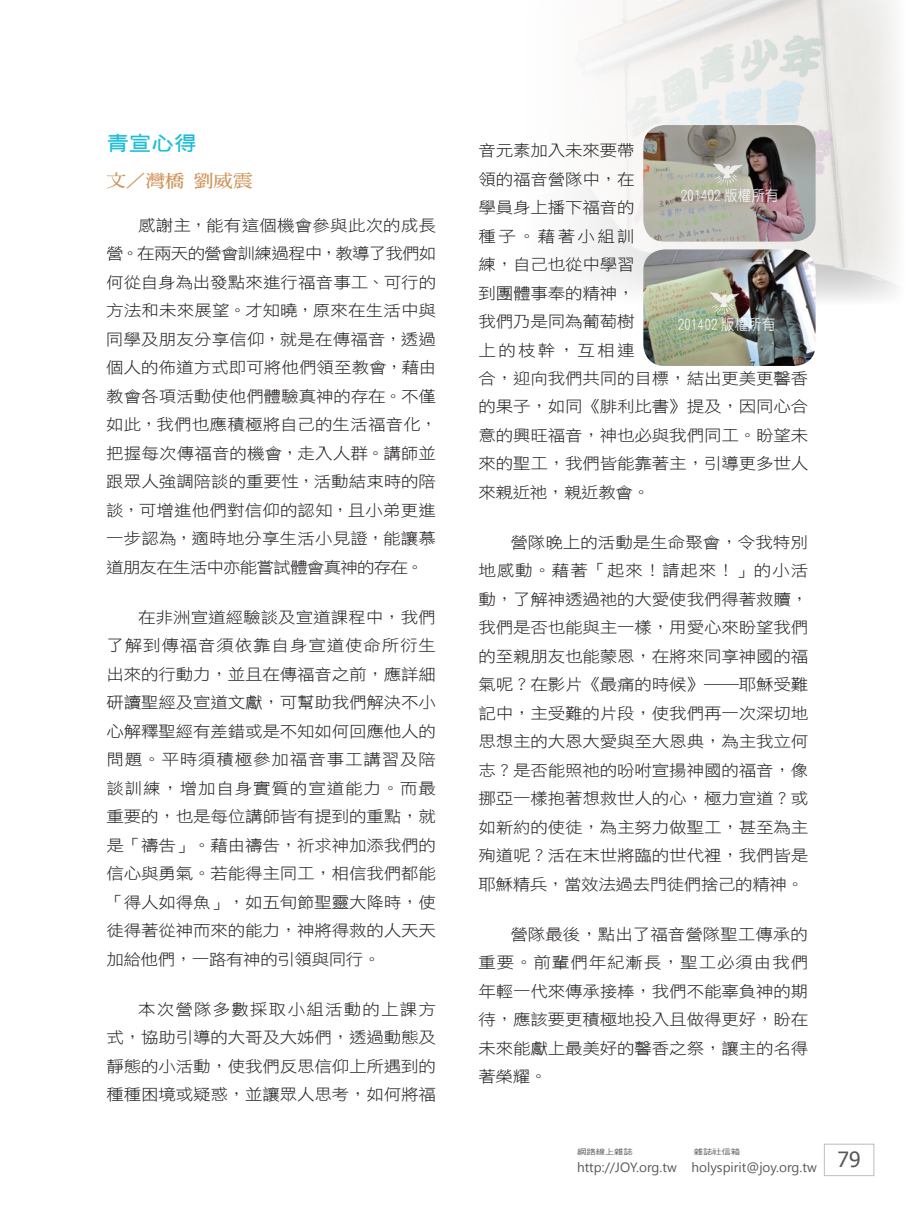
<style>
.page{position:relative;width:906px;height:1217px;background:#fff}
.page>*{position:absolute;margin:0;border:0;box-sizing:border-box;transform-origin:0 0}
.大標{font:20.25px "DF Hei W7 WIN BF";color:#1cbed7;scale:1.11 1}
.中標{font:17.55px "DF Ming W7 WIN BF";color:#cd9357;scale:1.11 1}
.t1{font:15.75px/28.5px "DF Hei W3 WIN BF";letter-spacing:-.01em;color:#231f20;text-align:justify;scale:1.11 1}
.t2{font:15px "DF Yuan W5 WIN BF";color:#fff;scale:.9 1}
.t3{font:13.5px "Segoe UI";color:#57585a}
.t4{font:7.5px "DF Hei W5 WIN BF";letter-spacing:-.015em;color:#57585a;scale:1.25 1}
</style>
<div class="page">
<div style="left:824px;top:1143px;width:50px;height:32px;border:1px solid #bcbdc0"></div>
<img style="left:581px;top:0;width:316px;height:305px">
<img style="left:643px;top:249px;width:172px;height:117px">
<img style="left:643px;top:125px;width:172px;height:116px">
<svg style="left:713px;top:163px;width:29px;height:22px"></svg>
<svg style="left:710px;top:292px;width:29px;height:22px"></svg>
<p class="大標" style="left:106px;top:133px;width:83px">青宣心得</p>
<p class="中標" style="left:106px;top:172px;width:133px">文／灣橋 劉威震</p>
<p class="t1" style="left:106px;top:210px;width:300px;text-indent:32px">感謝主，能有這個機會參與此次的成長營。在兩天的營會訓練過程中，教導了我們如何從自身為出發點來進行福音事工、可行的方法和未來展望。才知曉，原來在生活中與同學及朋友分享信仰，就是在傳福音，透過個人的佈道方式即可將他們領至教會，藉由教會各項活動使他們體驗真神的存在。不僅如此，我們也應積極將自己的生活福音化，把握每次傳福音的機會，走入人群。講師並跟眾人強調陪談的重要性，活動結束時的陪談，可增進他們對信仰的認知，且小弟更進一步認為，適時地分享生活小見證，能讓慕道朋友在生活中亦能嘗試體會真神的存在。</p>
<p class="t1" style="left:106px;top:602px;width:298px;text-indent:32px">在非洲宣道經驗談及宣道課程中，我們了解到傳福音須依靠自身宣道使命所衍生出來的行動力，並且在傳福音之前，應詳細研讀聖經及宣道文獻，可幫助我們解決不小心解釋聖經有差錯或是不知如何回應他人的問題。平時須積極參加福音事工講習及陪談訓練，增加自身實質的宣道能力。而最重要的，也是每位講師皆有提到的重點，就是「禱告」。藉由禱告，祈求神加添我們的信心與勇氣。若能得主同工，相信我們都能「得人如得魚」，如五旬節聖靈大降時，使徒得著從神而來的能力，神將得救的人天天加給他們，一路有神的引領與同行。</p>
<p class="t1" style="left:106px;top:994px;width:298px;text-indent:32px">本次營隊多數採取小組活動的上課方式，協助引導的大哥及大姊們，透過動態及靜態的小活動，使我們反思信仰上所遇到的種種困境或疑惑，並讓眾人思考，如何將福</p>
<p class="t1" style="left:478px;top:136px;width:142px">音元素加入未來要帶領的福音營隊中，在學員身上播下福音的種子。藉著小組訓練，自己也從中學習到團體事奉的精神，我們乃是同為葡萄樹上的枝幹，互相連</p>
<p class="t2" style="left:680px;top:188px;width:110px">201402 版權所有</p>
<p class="t2" style="left:677px;top:317px;width:110px">201402 版權所有</p>
<p class="t1" style="left:478px;top:363px;width:298px">合，迎向我們共同的目標，結出更美更馨香的果子，如同《腓利比書》提及，因同心合意的興旺福音，神也必與我們同工。盼望未來的聖工，我們皆能靠著主，引導更多世人來親近祂，親近教會。</p>
<p class="t1" style="left:478px;top:527px;width:298px;text-indent:32px">營隊晚上的活動是生命聚會，令我特別地感動。藉著「起來！請起來！」的小活動，了解神透過祂的大愛使我們得著救贖，我們是否也能與主一樣，用愛心來盼望我們的至親朋友也能蒙恩，在將來同享神國的福氣呢？在影片《最痛的時候》──耶穌受難記中，主受難的片段，使我們再一次深切地思想主的大恩大愛與至大恩典，為主我立何志？是否能照祂的吩咐宣揚神國的福音，像挪亞一樣抱著想救世人的心，極力宣道？或如新約的使徒，為主努力做聖工，甚至為主殉道呢？活在末世將臨的世代裡，我們皆是耶穌精兵，當效法過去門徒們捨己的精神。</p>
<p class="t1" style="left:478px;top:919px;width:298px;text-indent:32px">營隊最後，點出了福音營隊聖工傳承的重要。前輩們年紀漸長，聖工必須由我們年輕一代來傳承接棒，我們不能辜負神的期待，應該要更積極地投入且做得更好，盼在未來能獻上最美好的馨香之祭，讓主的名得著榮耀。</p>
<p class="t4" style="left:577px;top:1147px;width:46px">網路線上雜誌</p>
<p class="t4" style="left:694px;top:1147px;width:39px">雜誌社信箱</p>
<p class="t3" style="left:577px;top:1157px;width:285px">http://JOY.org.tw holyspirit@joy.org.tw <sup>79</sup></p>
</div>
